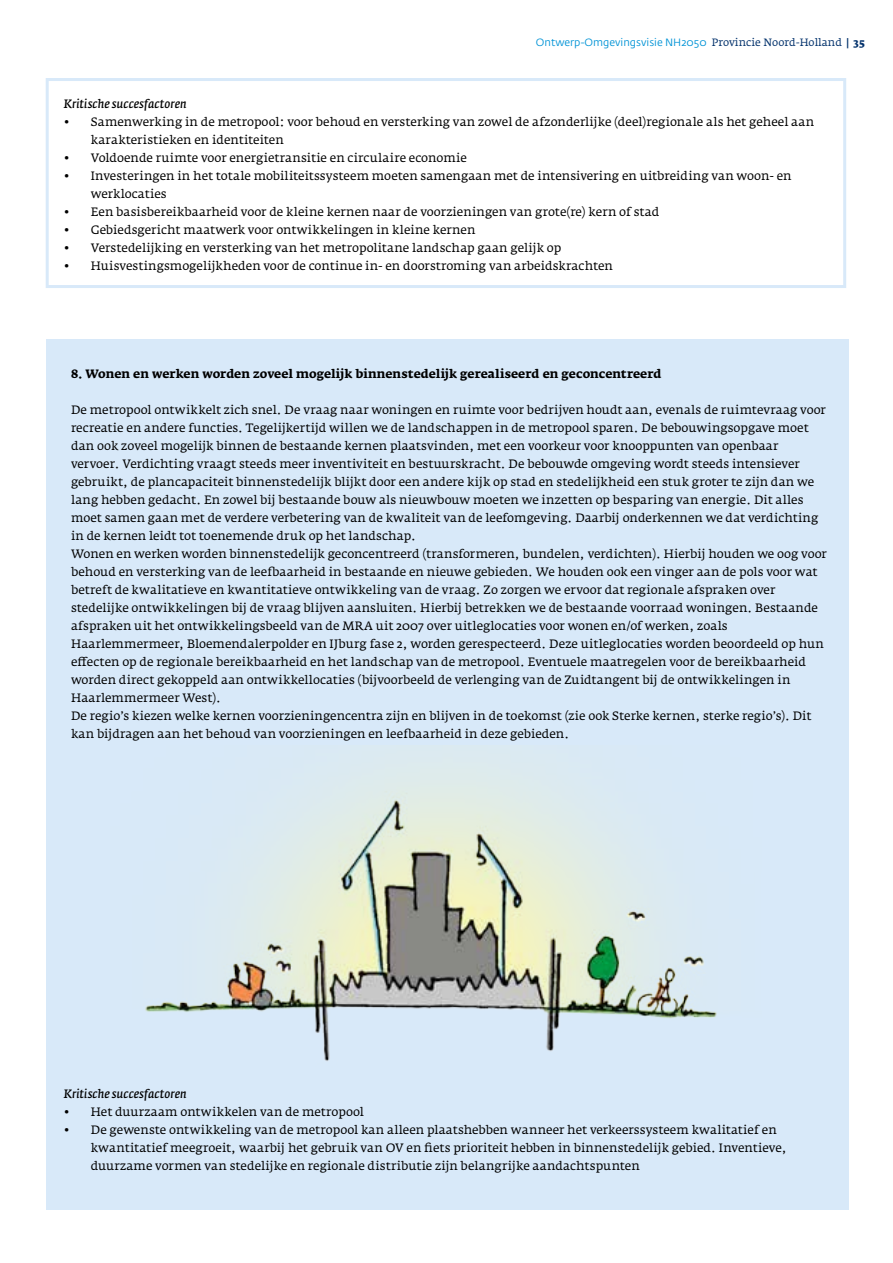
<style>
.page{position:relative;width:893px;height:1263px;background:#fff}
.page>*{position:absolute;margin:0;border:0;box-sizing:border-box;transform-origin:0 0}
.t1{font:12px/18px "Fedra Serif A Std";color:#000}
.t2{font:700 12px "Fedra Serif A Std";color:#000}
.t3{font:italic 600 12px "Fedra Serif A Std";letter-spacing:.005em;color:#000}
.t4{font:10.5px "Fedra Sans Std";color:#0093d6}
.s1{font-family:"Fedra Serif A Std";color:#03326c}
.s2{font-family:"Fedra Serif A Std";font-weight:700;color:#03326c}
</style>
<div class="page">
<div style="left:46px;top:78px;width:800px;height:210px;border:3px solid #d8e9f9"></div>
<div style="left:46px;top:339px;width:802px;height:870px;background:#d8e9f9"></div>
<img style="left:145px;top:757px;width:572px;height:304px">
<p class="t4" style="left:536px;top:36px;width:331px">Ontwerp-Omgevingsvisie NH2050 <span class="s1">Provincie Noord-Holland</span> <span class="s2">| 35</span></p>
<p class="t3" style="left:64px;top:97px;width:125px">Kritische succesfactoren</p>
<p class="t1" style="left:91px;top:113px;width:725px;text-indent:-27px">• Samenwerking in de metropool: voor behoud en versterking van zowel de afzonderlijke (deel)regionale als het geheel aan karakteristieken en identiteiten</p>
<p class="t1" style="left:64px;top:149px;width:405px">• Voldoende ruimte voor energietransitie en circulaire economie</p>
<p class="t1" style="left:91px;top:167px;width:702px;text-indent:-27px">• Investeringen in het totale mobiliteitssysteem moeten samengaan met de intensivering en uitbreiding van woon- en werklocaties</p>
<p class="t1" style="left:64px;top:203px;width:597px">• Een basisbereikbaarheid voor de kleine kernen naar de voorzieningen van grote(re) kern of stad</p>
<p class="t1" style="left:64px;top:221px;width:413px">• Gebiedsgericht maatwerk voor ontwikkelingen in kleine kernen</p>
<p class="t1" style="left:64px;top:239px;width:499px">• Verstedelijking en versterking van het metropolitane landschap gaan gelijk op</p>
<p class="t1" style="left:64px;top:257px;width:551px">• Huisvestingsmogelijkheden voor de continue in- en doorstroming van arbeidskrachten</p>
<p class="t2" style="left:71px;top:367px;width:592px">8. Wonen en werken worden zoveel mogelijk binnenstedelijk gerealiseerd en geconcentreerd</p>
<p class="t1" style="left:71px;top:401px;width:757px">De metropool ontwikkelt zich snel. De vraag naar woningen en ruimte voor bedrijven houdt aan, evenals de ruimtevraag voor recreatie en andere functies. Tegelijkertijd willen we de landschappen in de metropool sparen. De bebouwingsopgave moet dan ook zoveel mogelijk binnen de bestaande kernen plaatsvinden, met een voorkeur voor knooppunten van openbaar vervoer. Verdichting vraagt steeds meer inventiviteit en bestuurskracht. De bebouwde omgeving wordt steeds intensiever gebruikt, de plancapaciteit binnenstedelijk blijkt door een andere kijk op stad en stedelijkheid een stuk groter te zijn dan we lang hebben gedacht. En zowel bij bestaande bouw als nieuwbouw moeten we inzetten op besparing van energie. Dit alles moet samen gaan met de verdere verbetering van de kwaliteit van de leefomgeving. Daarbij onderkennen we dat verdichting in de kernen leidt tot toenemende druk op het landschap.<br>Wonen en werken worden binnenstedelijk geconcentreerd (transformeren, bundelen, verdichten). Hierbij houden we oog voor behoud en versterking van de leefbaarheid in bestaande en nieuwe gebieden. We houden ook een vinger aan de pols voor wat betreft de kwalitatieve en kwantitatieve ontwikkeling van de vraag. Zo zorgen we ervoor dat regionale afspraken over stedelijke ontwikkelingen bij de vraag blijven aansluiten. Hierbij betrekken we de bestaande voorraad woningen. Bestaande afspraken uit het ontwikkelingsbeeld van de MRA uit 2007 over uitleglocaties voor wonen en/of werken, zoals Haarlemmermeer, Bloemendalerpolder en IJburg fase 2, worden gerespecteerd. Deze uitleglocaties worden beoordeeld op hun effecten op de regionale bereikbaarheid en het landschap van de metropool. Eventuele maatregelen voor de bereikbaarheid worden direct gekoppeld aan ontwikkellocaties (bijvoorbeeld de verlenging van de Zuidtangent bij de ontwikkelingen in Haarlemmermeer West).<br>De regio’s kiezen welke kernen voorzieningencentra zijn en blijven in de toekomst (zie ook Sterke kernen, sterke regio’s). Dit kan bijdragen aan het behoud van voorzieningen en leefbaarheid in deze gebieden.</p>
<p class="t3" style="left:64px;top:1087px;width:125px">Kritische succesfactoren</p>
<p class="t1" style="left:64px;top:1103px;width:302px">• Het duurzaam ontwikkelen van de metropool</p>
<p class="t1" style="left:91px;top:1121px;width:697px;text-indent:-27px">• De gewenste ontwikkeling van de metropool kan alleen plaatshebben wanneer het verkeerssysteem kwalitatief en kwantitatief meegroeit, waarbij het gebruik van OV en fiets prioriteit hebben in binnenstedelijk gebied. Inventieve, duurzame vormen van stedelijke en regionale distributie zijn belangrijke aandachtspunten</p>
</div>
